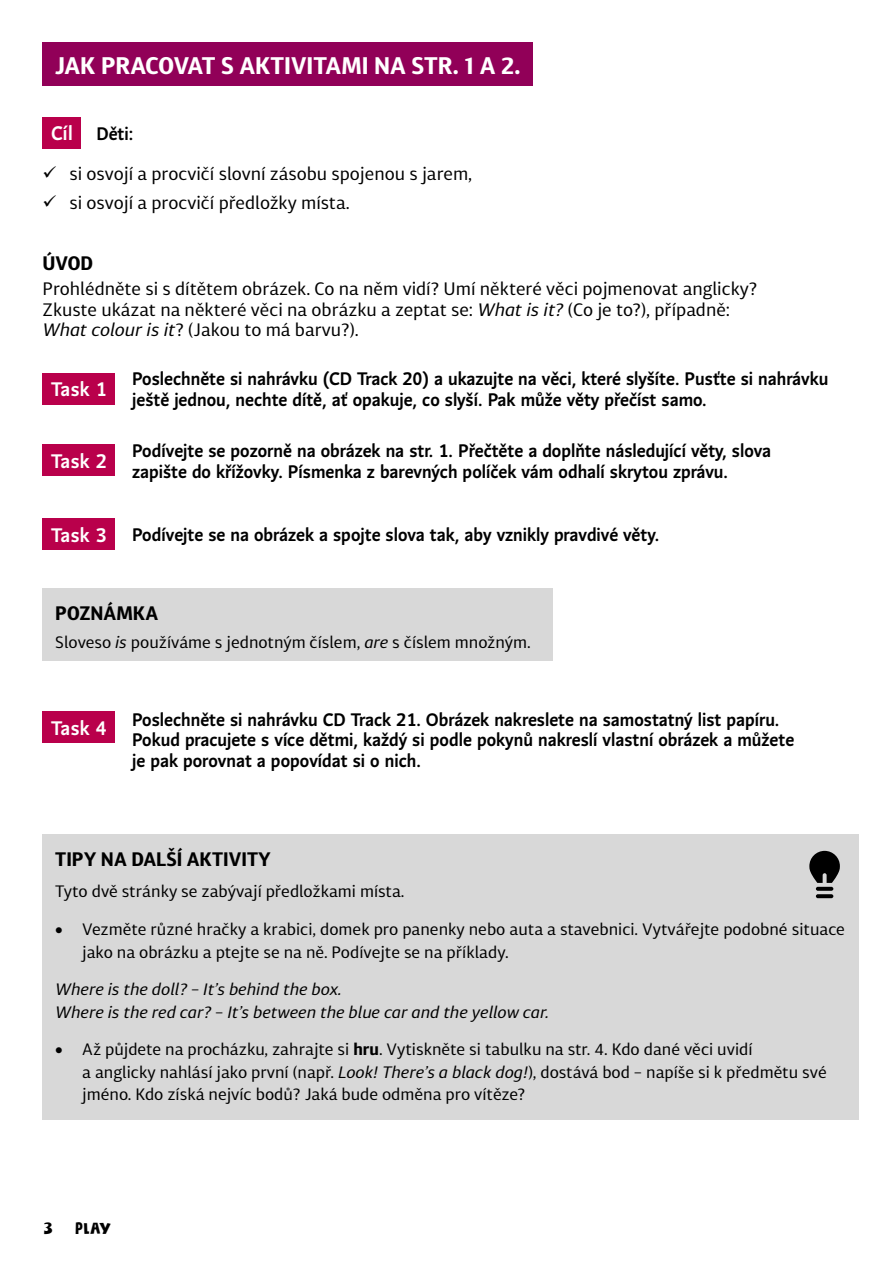
<style>
.page{position:relative;width:893px;height:1263px;background:#fff}
.page>*{position:absolute;margin:0;border:0;box-sizing:border-box;transform-origin:0 0}
.t1{font:700 24px "Diaria Sans Pro";letter-spacing:-.005em;color:#fff}
.t2{font:700 19.5px "Diaria Sans Pro";color:#000}
.t3{font:500 19.5px "Andulka Sans";letter-spacing:.02em;color:#fff}
.t4{font:700 18px/20.7px "Andulka Sans";color:#000}
.t5{font:18px/20.7px "Diaria Sans Pro";color:#000}
.t6{font:16.5px/22.5px "Diaria Sans Pro";color:#000}
.t7{font:italic 16.5px/22.5px "Diaria Sans Pro";color:#000}
.t8{font:16.5px "DK Frozen Memory";color:#000}
.t9{font:15px "Folia Mix";color:#000}
.s1{font-style:italic}
.s2{font-style:normal}
.s3{font-weight:700}
</style>
<div class="page">
<div style="left:43px;top:373px;width:72px;height:31px;background:#b9004b"></div>
<div style="left:43px;top:444px;width:72px;height:32px;background:#b9004b"></div>
<div style="left:43px;top:518px;width:72px;height:32px;background:#b9004b"></div>
<div style="left:43px;top:711px;width:72px;height:32px;background:#b9004b"></div>
<div style="left:43px;top:117px;width:38px;height:32px;background:#b9004b"></div>
<div style="left:43px;top:43px;width:490px;height:43px;background:#910058"></div>
<div style="left:43px;top:588px;width:510px;height:72px;background:#d8d8d8"></div>
<div style="left:43px;top:834px;width:816px;height:286px;background:#d8d8d8"></div>
<svg style="left:809px;top:851px;width:31px;height:32px"></svg>
<svg style="left:816px;top:887px;width:17px;height:4px"></svg>
<svg style="left:816px;top:894px;width:17px;height:4px"></svg>
<h1 class="t1" style="left:55px;top:50px;width:61px">JAK PRAC</h1>
<h1 class="t1" style="left:158px;top:50px;width:30px">OVAT</h1>
<h1 class="t1" style="left:221px;top:50px;width:63px">S AKTIVITA</h1>
<h1 class="t1" style="left:341px;top:50px;width:181px">MINA STR. 1 A 2.</h1>
<p class="t3" style="left:51px;top:122px;width:23px">Cíl</p>
<p class="t4" style="left:96px;top:123px;width:38px">Děti:</p>
<p class="t5" style="left:43px;top:163px;width:431px">✓ si osvojí a procvičí slovní zásobu spojenou s jarem,</p>
<p class="t5" style="left:43px;top:192px;width:309px">✓ si osvojí a procvičí předložky místa.</p>
<p class="t2" style="left:43px;top:251px;width:52px">ÚVOD</p>
<p class="t5" style="left:43px;top:278px;width:716px">Prohlédněte si s dítětem obrázek. Co na něm vidí? Umí některé věci pojmenovat anglicky?<br>Zkuste ukázat na některé věci na obrázku a zeptat se: <span class="s1">What is it?</span> (Co je to?), případně:<br><span class="s1">What colour is it</span>? (Jakou to má barvu?).</p>
<p class="t3" style="left:51px;top:377px;width:57px">Task 1</p>
<p class="t3" style="left:51px;top:449px;width:57px">Task 2</p>
<p class="t3" style="left:51px;top:523px;width:57px">Task 3</p>
<p class="t4" style="left:132px;top:368px;width:698px">Poslechněte si nahrávku (CD Track 20) a ukazujte na věci, které slyšíte. Pusťte si nahrávku ještě jednou, nechte dítě, ať opakuje, co slyší. Pak může věty přečíst samo.</p>
<p class="t4" style="left:132px;top:440px;width:641px">Podívejte se pozorně na obrázek na str. 1. Přečtěte a doplňte následující věty, slova zapište do křížovky. Písmenka z barevných políček vám odhalí skrytou zprávu.</p>
<p class="t4" style="left:132px;top:525px;width:529px">Podívejte se na obrázek a spojte slova tak, aby vznikly pravdivé věty.</p>
<p class="t2" style="left:55px;top:601px;width:104px">POZNÁMKA</p>
<p class="t6" style="left:55px;top:630px;width:477px">Sloveso <span class="s1">is</span> používáme s jednotným číslem, <span class="s1">are</span> s číslem množným.</p>
<p class="t3" style="left:51px;top:716px;width:57px">Task 4</p>
<p class="t4" style="left:132px;top:709px;width:664px">Poslechněte si nahrávku CD Track 21. Obrázek nakreslete na samostatný list papíru.<br>Pokud pracujete s více dětmi, každý si podle pokynů nakreslí vlastní obrázek a můžete je pak porovnat a popovídat si o nich.</p>
<p class="t2" style="left:55px;top:847px;width:22px">TIPY</p>
<p class="t2" style="left:101px;top:847px;width:122px">NA DALŠÍ AKTIVITY</p>
<p class="t6" style="left:55px;top:880px;width:351px">Tyto dvě stránky se zabývají předložkami místa.</p>
<p class="t6" style="left:82px;top:918px;width:764px;text-indent:-27px">• Vezměte různé hračky a krabici, domek pro panenky nebo auta a stavebnici. Vytvářejte podobné situace jako na obrázku a ptejte se na ně. Podívejte se na příklady.</p>
<p class="t7" style="left:55px;top:978px;width:495px">Where is the doll? <span class="s2">–</span> It’s behind the box.<br>Where is the red car? <span class="s2">–</span> It’s between the blue car and the yellow car.</p>
<p class="t6" style="left:82px;top:1038px;width:746px;text-indent:-27px">• Až půjdete na procházku, zahrajte si <span class="s3">HRU</span>. Vytiskněte si tabulku na str. 4. Kdo dané věci uvidí<br>a anglicky nahlásí jako první (např. <span class="s1">Look! There’s a black dog!</span>), dostává bod – napíše si k předmětu své jméno. Kdo získá nejvíc bodů? Jaká bude odměna pro vítěze?</p>
<p class="t9" style="left:44px;top:1219px;width:11px">3</p>
<p class="t8" style="left:75px;top:1219px;width:37px">Play</p>
</div>
